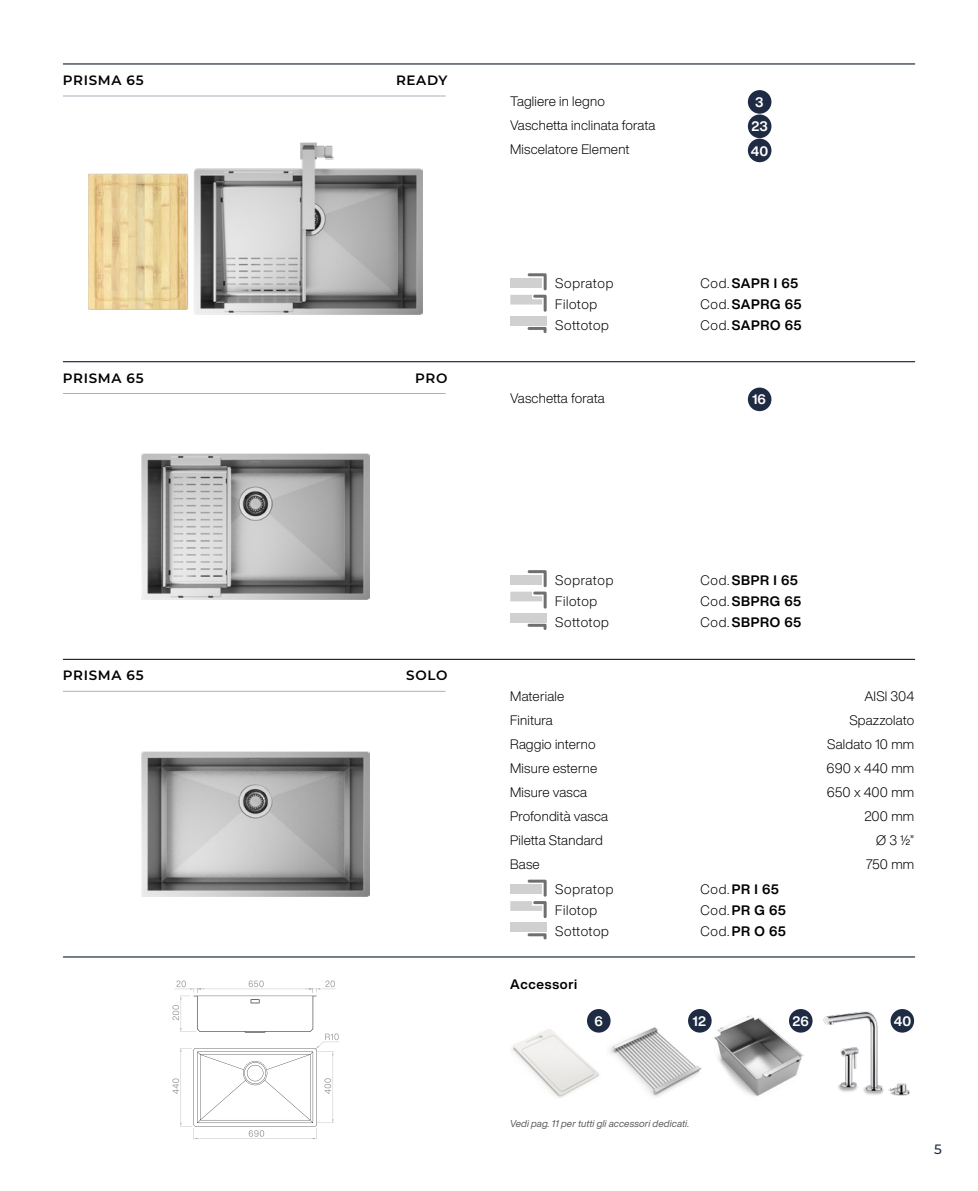
<style>
.page{position:relative;width:978px;height:1191px;background:#fff}
.page>*{position:absolute;margin:0;border:0;box-sizing:border-box;transform-origin:0 0}
.t1{font:300 13.5px/24px "Helvetica Now Display";letter-spacing:.015em;color:#000}
.t2{font:700 13.5px/21px "Helvetica Now Display";letter-spacing:.045em;color:#000}
.t3{font:300 13.5px/21px "Helvetica Now Display";letter-spacing:.035em;color:#000}
.t4{font:600 13.5px "Montserrat";letter-spacing:.05em;color:#000}
.t5{font:700 13.5px/24.5px "Helvetica Now Display";letter-spacing:.015em;color:#fff;text-align:center}
.t6{font:500 13.5px "Montserrat";color:#1f2b43}
.t7{font:italic 9.75px "Helvetica Now Display";letter-spacing:.015em;color:#575756}
.s1{font-weight:300}
</style>
<div class="page">
<img style="left:606px;top:1026px;width:101px;height:71px">
<img style="left:823px;top:1009px;width:92px;height:86px">
<img style="left:512px;top:1026px;width:89px;height:72px">
<img style="left:714px;top:1015px;width:90px;height:81px">
<hr style="left:63px;top:659px;width:852px;height:1px;background:#1f2b43">
<hr style="left:63px;top:956px;width:852px;height:1px;background:#1f2b43">
<hr style="left:63px;top:361px;width:852px;height:1px;background:#1f2b43">
<hr style="left:63px;top:63px;width:852px;height:2px;background:#1f2b43">
<svg style="left:63px;top:691px;width:383px;height:1px"></svg>
<svg style="left:63px;top:393px;width:383px;height:1px"></svg>
<svg style="left:63px;top:96px;width:383px;height:1px"></svg>
<div style="left:748px;top:90px;width:23px;height:24px;background:#1f2b43;border-radius:50%"></div>
<div style="left:748px;top:114px;width:23px;height:24px;background:#1f2b43;border-radius:50%"></div>
<div style="left:748px;top:139px;width:23px;height:23px;background:#1f2b43;border-radius:50%"></div>
<div style="left:748px;top:387px;width:23px;height:24px;background:#1f2b43;border-radius:50%"></div>
<div style="left:587px;top:1009px;width:24px;height:23px;background:#1f2b43;border-radius:50%"></div>
<div style="left:688px;top:1009px;width:24px;height:23px;background:#1f2b43;border-radius:50%"></div>
<div style="left:789px;top:1009px;width:24px;height:23px;background:#1f2b43;border-radius:50%"></div>
<div style="left:890px;top:1009px;width:24px;height:23px;background:#1f2b43;border-radius:50%"></div>
<div style="left:510px;top:316px;width:37px;height:10px;background:#d0d0d0"></div>
<svg style="left:528px;top:327px;width:19px;height:6px"></svg>
<div style="left:510px;top:613px;width:37px;height:9px;background:#d0d0d0"></div>
<svg style="left:528px;top:624px;width:19px;height:6px"></svg>
<div style="left:510px;top:922px;width:37px;height:10px;background:#d0d0d0"></div>
<svg style="left:528px;top:933px;width:19px;height:6px"></svg>
<svg style="left:510px;top:273px;width:37px;height:39px"></svg>
<svg style="left:510px;top:570px;width:37px;height:38px"></svg>
<svg style="left:510px;top:879px;width:37px;height:39px"></svg>
<img style="left:141px;top:751px;width:228px;height:145px">
<img style="left:88px;top:143px;width:334px;height:172px">
<img style="left:141px;top:453px;width:228px;height:146px">
<svg style="left:172px;top:980px;width:167px;height:159px"></svg>
<p class="t4" style="left:63px;top:71px;width:82px">PRISMA 65</p>
<p class="t4" style="left:396px;top:71px;width:53px">READY</p>
<p class="t1" style="left:510px;top:89px;width:147px">Tagliere in legno<br>Vaschetta inclinata forata<br>Miscelatore Element</p>
<p class="t5" style="left:751px;top:90px;width:19px">3<br>23<br>40</p>
<p class="t3" style="left:555px;top:272px;width:60px">Sopratop<br>Filotop<br>Sottotop</p>
<p class="t2" style="left:701px;top:273px;width:103px"><span class="s1">Cod.</span>SAPR I 65<br><span class="s1">Cod.</span>SAPRG 65<br><span class="s1">Cod.</span>SAPRO 65</p>
<p class="t4" style="left:63px;top:368px;width:82px">PRISMA 65</p>
<p class="t4" style="left:415px;top:368px;width:34px">PRO</p>
<p class="t1" style="left:510px;top:386px;width:96px">Vaschetta forata</p>
<p class="t5" style="left:752px;top:387px;width:16px">16</p>
<p class="t3" style="left:555px;top:569px;width:60px">Sopratop<br>Filotop<br>Sottotop</p>
<p class="t2" style="left:701px;top:569px;width:102px"><span class="s1">Cod.</span>SBPR I 65<br><span class="s1">Cod.</span>SBPRG 65<br><span class="s1">Cod.</span>SBPRO 65</p>
<p class="t4" style="left:63px;top:665px;width:82px">PRISMA 65</p>
<p class="t4" style="left:406px;top:665px;width:43px">SOLO</p>
<p class="t1" style="left:510px;top:684px;width:99px">Materiale<br>Finitura<br>Raggio interno<br>Misure esterne<br>Misure vasca<br>Profondità vasca<br>Piletta Standard<br>Base</p>
<p class="t1" style="left:827px;top:684px;width:89px;text-align:right">AISI 304<br>Spazzolato<br>Saldato 10 mm<br>690 x 440 mm<br>650 x 400 mm<br>200 mm<br>Ø 3 ½”<br>750 mm</p>
<p class="t3" style="left:555px;top:878px;width:60px">Sopratop<br>Filotop<br>Sottotop</p>
<p class="t2" style="left:701px;top:879px;width:87px"><span class="s1">Cod.</span>PR I 65<br><span class="s1">Cod.</span>PR G 65<br><span class="s1">Cod.</span>PR O 65</p>
<p class="t2" style="left:510px;top:974px;width:68px">Accessori</p>
<p class="t5" style="left:594px;top:1009px;width:10px">6</p>
<p class="t5" style="left:693px;top:1009px;width:15px">12</p>
<p class="t5" style="left:792px;top:1008px;width:18px">26</p>
<p class="t5" style="left:894px;top:1009px;width:19px">40</p>
<p class="t7" style="left:510px;top:1116px;width:181px">Vedi pag. 11 per tutti gli accessori dedicati.</p>
<p class="t6" style="left:934px;top:1139px;width:9px">5</p>
</div>
